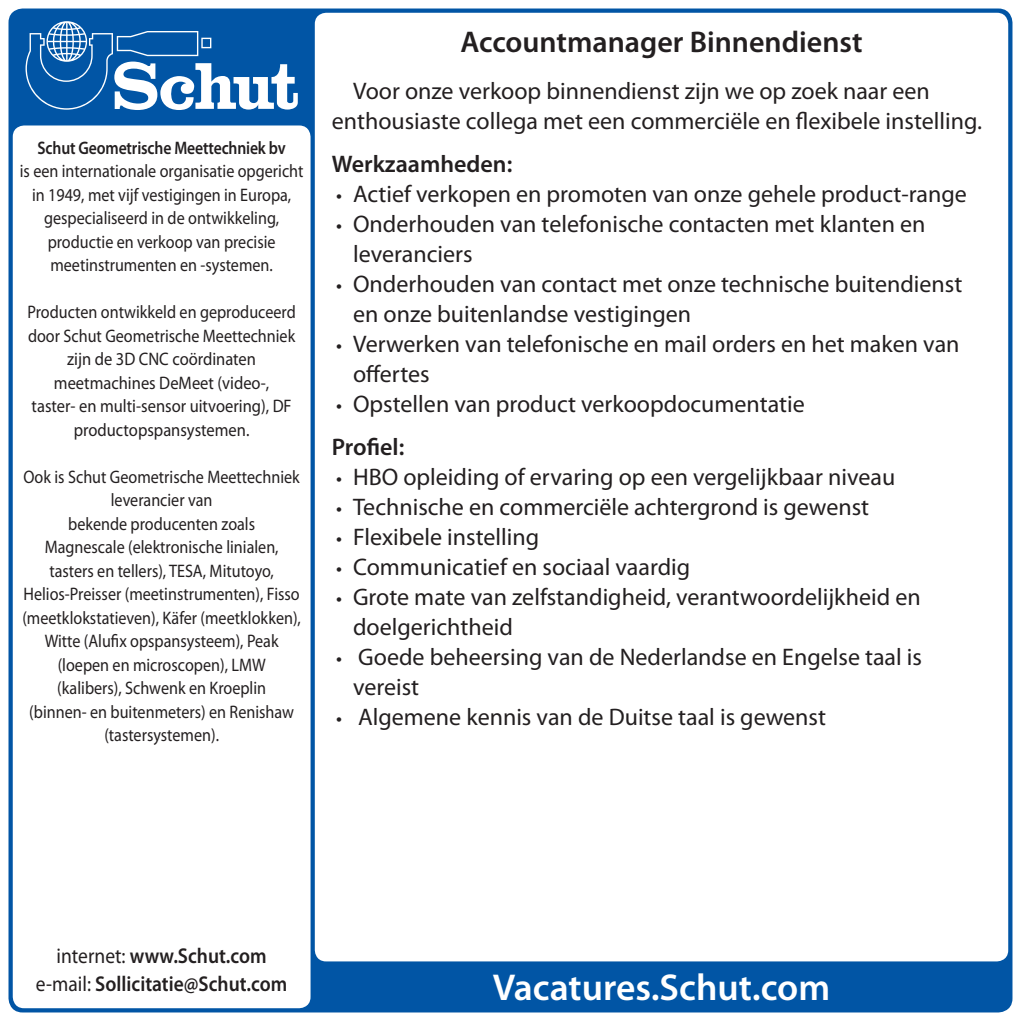
<style>
.page{position:relative;width:1021px;height:1021px;background:#fff}
.page>*{position:absolute;margin:0;border:0;box-sizing:border-box;transform-origin:0 0}
.t1{font:600 37.6px "Myriad Pro";color:#fff}
.t2{font:600 30px "Myriad Pro";color:#231f20}
.t3{font:24px/30px "Myriad Pro";color:#231f20}
.t4{font:600 24px "Myriad Pro";color:#231f20}
.t5{font:600 21.4px/28.2px "Myriad Pro";color:#231f20;text-align:center;scale:.91 1}
.t6{font:18.2px/23.6px "Myriad Pro";color:#231f20;text-align:center;scale:.89 1}
.t7{font:600 18.2px "Myriad Pro";letter-spacing:-.01em;color:#231f20;scale:.86 1}
.s1{font-size:21px}
.s2{font-weight:600}
.s3{font-weight:400}
</style>
<div class="page">
<div style="left:9px;top:9px;width:1003px;height:1003px;background:#0155a5;border-radius:14px"></div>
<div style="left:13px;top:125px;width:297px;height:883px;background:#fff;border-radius:11px"></div>
<div style="left:315px;top:13px;width:693px;height:948px;background:#fff;border-radius:11px"></div>
<svg style="left:26px;top:21px;width:272px;height:89px"></svg>
<p class="t7" style="left:38px;top:136px;width:290px">Schut Geometrische Meettechniek bv</p>
<p class="t6" style="left:20px;top:159px;width:320px">is een internationale organisatie opgericht in 1949, met vijf vestigingen in Europa, gespecialiseerd in de ontwikkeling, productie en verkoop van precisie meetinstrumenten en -systemen.</p>
<p class="t6" style="left:28px;top:300px;width:303px">Producten ontwikkeld en geproduceerd door Schut Geometrische Meettechniek zijn de 3D CNC coördinaten meetmachines DeMeet (video-,<br>taster- en multi-sensor uitvoering), DF productopspansystemen.</p>
<p class="t6" style="left:22px;top:464px;width:314px">Ook is Schut Geometrische Meettechniek leverancier van<br>bekende producenten zoals<br>Magnescale (elektronische linialen, tasters en tellers), TESA, Mitutoyo, Helios-Preisser (meetinstrumenten), Fisso (meetklokstatieven), Käfer (meetklokken), Witte (Alufix opspansysteem), Peak (loepen en microscopen), LMW<br>(kalibers), Schwenk en Kroeplin<br>(binnen- en buitenmeters) en Renishaw (tastersystemen).</p>
<p class="t2" style="left:460px;top:23px;width:403px">Accountmanager Binnendienst</p>
<p class="t3" style="left:332px;top:76px;width:652px;text-indent:21px">Voor onze verkoop binnendienst zijn we op zoek naar een enthousiaste collega met een commerciële en flexibele instelling.</p>
<p class="t4" style="left:332px;top:149px;width:182px">Werkzaamheden:</p>
<p class="t3" style="left:336px;top:178px;width:632px"><span class="s1">•</span> Actief verkopen en promoten van onze gehele product-range</p>
<p class="t3" style="left:353px;top:208px;width:574px;text-indent:-17px"><span class="s1">•</span> Onderhouden van telefonische contacten met klanten en leveranciers</p>
<p class="t3" style="left:353px;top:268px;width:610px;text-indent:-17px"><span class="s1">•</span> Onderhouden van contact met onze technische buitendienst en onze buitenlandse vestigingen</p>
<p class="t3" style="left:353px;top:328px;width:608px;text-indent:-17px"><span class="s1">•</span> Verwerken van telefonische en mail orders en het maken van offertes</p>
<p class="t3" style="left:332px;top:382px;width:474px;line-height:42.8px"><span class="s1">•</span> Opstellen van product verkoopdocumentatie<br><span class="s2">Profiel:</span></p>
<p class="t3" style="left:336px;top:461px;width:560px"><span class="s1">•</span> HBO opleiding of ervaring op een vergelijkbaar niveau</p>
<p class="t3" style="left:336px;top:491px;width:534px"><span class="s1">•</span> Technische en commerciële achtergrond is gewenst</p>
<p class="t3" style="left:336px;top:521px;width:205px"><span class="s1">•</span> Flexibele instelling</p>
<p class="t3" style="left:336px;top:551px;width:356px"><span class="s1">•</span> Communicatief en sociaal vaardig</p>
<p class="t3" style="left:353px;top:581px;width:569px;text-indent:-17px"><span class="s1">•</span> Grote mate van zelfstandigheid, verantwoordelijkheid en doelgerichtheid</p>
<p class="t3" style="left:353px;top:641px;width:570px;text-indent:-17px"><span class="s1">•</span> Goede beheersing van de Nederlandse en Engelse taal is vereist</p>
<p class="t3" style="left:336px;top:701px;width:491px"><span class="s1">•</span> Algemene kennis van de Duitse taal is gewenst</p>
<p class="t5" style="left:36px;top:941px;width:278px"><span class="s3">internet:</span> www.Schut.com <span class="s3">e-mail:</span> Sollicitatie@Schut.com</p>
<h1 class="t1" style="left:493px;top:963px;width:339px">Vacatures.Schut.com</h1>
</div>
